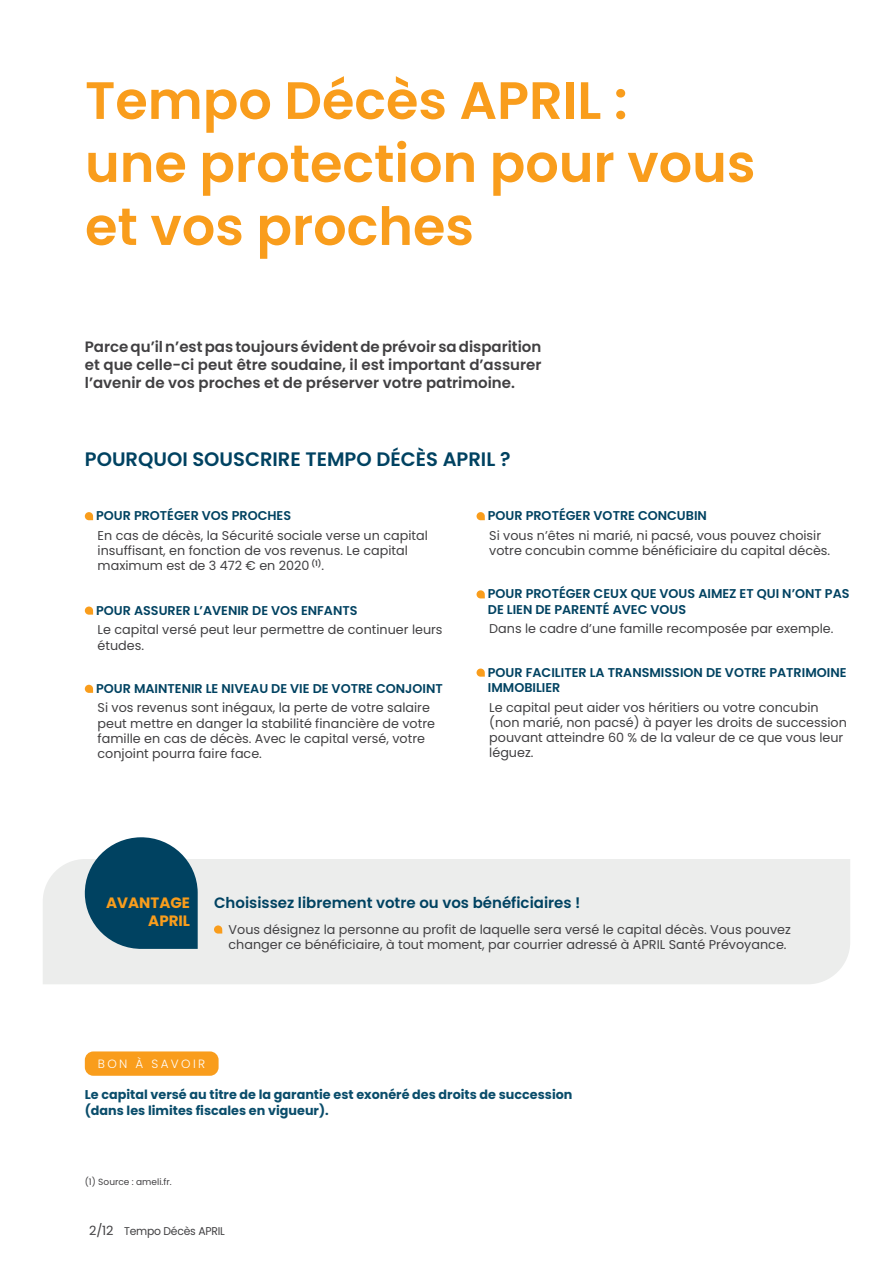
<style>
.page{position:relative;width:893px;height:1263px;background:#fff}
.page>*{position:absolute;margin:0;border:0;box-sizing:border-box;transform-origin:0 0}
.t1{font:600 52.5px/63px "Poppins";color:#f99d1c}
.t2{font:600 19.5px "Poppins";color:#004261}
.t3{font:600 15px/18px "Poppins";color:#414042;text-align:justify}
.t4{font:600 15px "Poppins";color:#004261}
.t5{font:700 15px/18px "Poppins";color:#f99d1c;text-align:right}
.t6{font:12.75px/15.3px "Poppins";color:#414042}
.t7{font:600 12.75px/15.3px "Poppins";color:#004261}
.t8{font:700 12.75px/15.3px "Poppins";color:#0a4d6b}
.t9{font:300 12px "Poppins";letter-spacing:.2em;color:#fff}
.t10{font:11.25px "Poppins";letter-spacing:-.02em;color:#414042;scale:.96 1}
.t11{font:9px "Poppins";color:#414042}
.s1{font-size:12.75px}
</style>
<div class="page">
<div style="left:43px;top:859px;width:807px;height:125px;background:#ecedec"></div>
<svg style="left:214px;top:925px;width:8px;height:9px"></svg>
<svg style="left:84px;top:837px;width:114px;height:112px;background:#2b617b"></svg>
<svg style="left:85px;top:512px;width:8px;height:8px"></svg>
<svg style="left:85px;top:606px;width:8px;height:9px"></svg>
<svg style="left:85px;top:685px;width:8px;height:8px"></svg>
<svg style="left:476px;top:512px;width:9px;height:8px"></svg>
<svg style="left:476px;top:590px;width:9px;height:8px"></svg>
<svg style="left:476px;top:668px;width:9px;height:9px"></svg>
<div style="left:85px;top:1051px;width:134px;height:25px;background:#f99d1c;border-radius:9px"></div>
<h1 class="t1" style="left:85px;top:69px;width:672px">Tempo Décès APRIL :<br>une protection pour vous et vos proches</h1>
<p class="t3" style="left:85px;top:338px;width:458px">Parce qu’il n’est pas toujours évident de prévoir sa disparition et que celle-ci peut être soudaine, il est important d’assurer l’avenir de vos proches et de préserver votre patrimoine.</p>
<h2 class="t2" style="left:85px;top:448px;width:427px">POURQUOI SOUSCRIRE TEMPO DÉCÈS APRIL ?</h2>
<p class="t7" style="left:96px;top:508px;width:196px">POUR PROTÉGER VOS PROCHES</p>
<p class="t6" style="left:98px;top:528px;width:332px">En cas de décès, la Sécurité sociale verse un capital insuffisant, en fonction de vos revenus. Le capital maximum est de 3 472 € en 2020 <sup>(1)</sup>.</p>
<p class="t7" style="left:96px;top:603px;width:263px">POUR ASSURER L’AVENIR DE VOS ENFANTS</p>
<p class="t6" style="left:98px;top:622px;width:347px">Le capital versé peut leur permettre de continuer leurs études.</p>
<p class="t7" style="left:96px;top:681px;width:348px">POUR MAINTENIR LE NIVEAU DE VIE DE VOTRE CONJOINT</p>
<p class="t6" style="left:98px;top:700px;width:339px">Si vos revenus sont inégaux, la perte de votre salaire peut mettre en danger la stabilité financière de votre famille en cas de décès. Avec le capital versé, votre conjoint pourra faire face.</p>
<p class="t7" style="left:488px;top:508px;width:221px">POUR PROTÉGER VOTRE CONCUBIN</p>
<p class="t6" style="left:489px;top:528px;width:342px">Si vous n’êtes ni marié, ni pacsé, vous pouvez choisir votre concubin comme bénéficiaire du capital décès.</p>
<p class="t7" style="left:488px;top:586px;width:363px">POUR PROTÉGER CEUX QUE VOUS AIMEZ ET QUI N’ONT PAS<br>DE LIEN DE PARENTÉ AVEC VOUS</p>
<p class="t6" style="left:489px;top:621px;width:346px">Dans le cadre d’une famille recomposée par exemple.</p>
<p class="t7" style="left:488px;top:665px;width:360px">POUR FACILITER LA TRANSMISSION DE VOTRE PATRIMOINE<br>IMMOBILIER</p>
<p class="t6" style="left:489px;top:699px;width:359px">Le capital peut aider vos héritiers ou votre concubin (non marié, non pacsé) à payer les droits de succession pouvant atteindre 60 % de la valeur de ce que vous leur léguez.</p>
<p class="t5" style="left:106px;top:894px;width:85px">AVANTAGE<br>APRIL</p>
<p class="t4" style="left:214px;top:894px;width:368px">Choisissez librement votre ou vos bénéficiaires !</p>
<p class="t6" style="left:229px;top:921px;width:564px">Vous désignez la personne au profit de laquelle sera versé le capital décès. Vous pouvez changer ce bénéficiaire, à tout moment, par courrier adressé à APRIL Santé Prévoyance.</p>
<p class="t9" style="left:98px;top:1057px;width:109px">BON À SAVOIR</p>
<p class="t8" style="left:85px;top:1087px;width:489px">Le capital versé au titre de la garantie est exonéré des droits de succession (dans les limites fiscales en vigueur).</p>
<p class="t11" style="left:85px;top:1177px;width:88px">(1) Source : ameli.fr.</p>
<p class="t10" style="left:89px;top:1225px;width:143px"><span class="s1">2/12</span> Tempo Décès APRIL</p>
</div>
